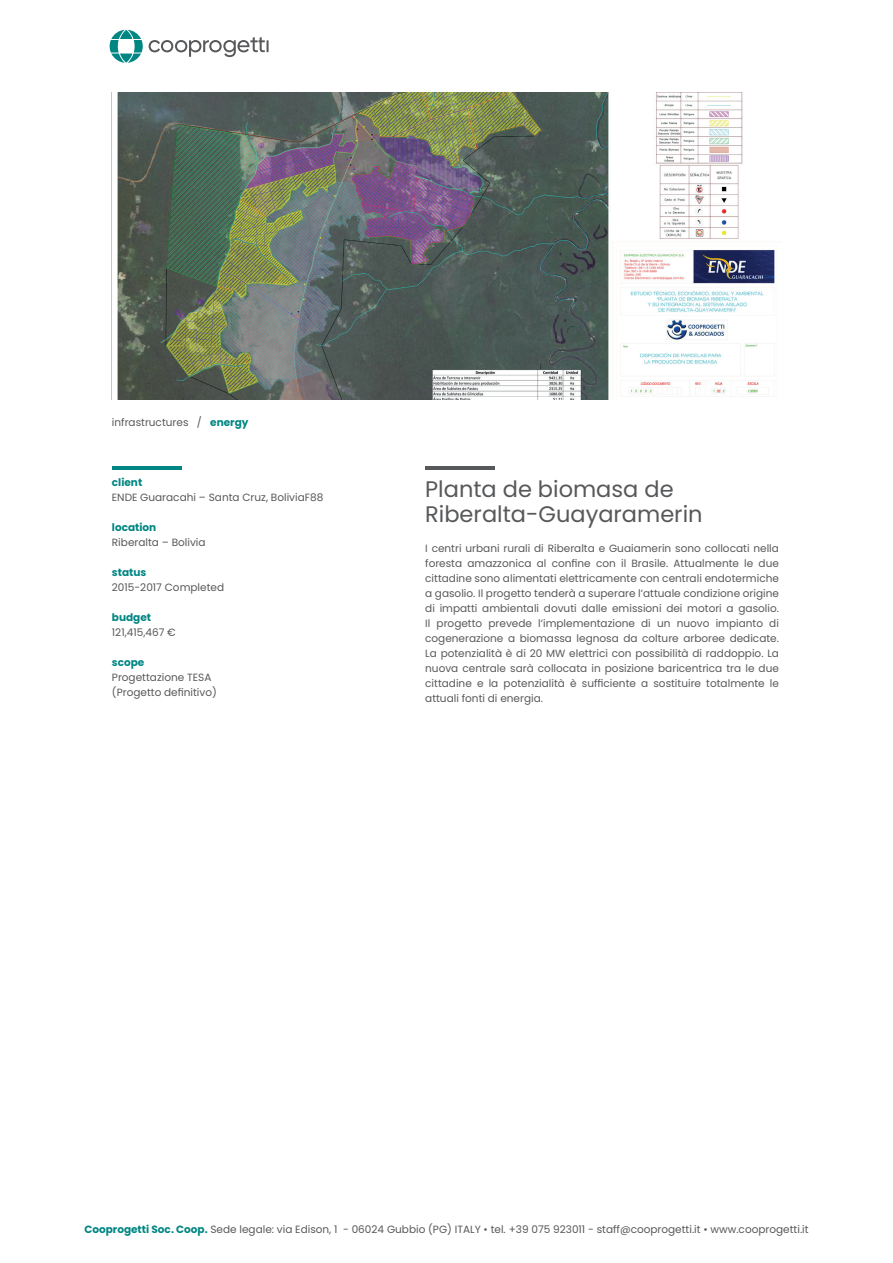
<style>
.page{position:relative;width:893px;height:1263px;background:#fff}
.page>*{position:absolute;margin:0;border:0;box-sizing:border-box;transform-origin:0 0}
.t1{font:22.5px/25.5px "Poppins";color:#57585a}
.t2{font:10.5px/15px "Poppins";color:#57585a}
.t3{font:700 10.5px "Poppins";color:#008683}
.s1{font-weight:700;color:#008683}
</style>
<div class="page">
<svg style="left:149px;top:37px;width:120px;height:20px"></svg>
<svg style="left:110px;top:30px;width:33px;height:33px"></svg>
<img style="left:117px;top:93px;width:658px;height:307px">
<hr style="left:425px;top:466px;width:70px;height:3px;background:#57585a">
<hr style="left:112px;top:466px;width:70px;height:3px;background:#008683">
<p class="t2" style="left:112px;top:415px;width:138px">infrastructures / <span class="s1">energy</span></p>
<p class="t3" style="left:112px;top:476px;width:32px">client</p>
<p class="t2" style="left:112px;top:490px;width:213px">ENDE Guaracahi – Santa Cruz, BoliviaF88</p>
<p class="t3" style="left:112px;top:521px;width:46px">location</p>
<p class="t2" style="left:112px;top:535px;width:95px">Riberalta – Bolivia</p>
<p class="t3" style="left:112px;top:566px;width:36px">status</p>
<p class="t2" style="left:112px;top:580px;width:114px">2015-2017 Completed</p>
<p class="t3" style="left:112px;top:611px;width:41px">budget</p>
<p class="t2" style="left:112px;top:625px;width:65px">121,415,467 €</p>
<p class="t3" style="left:112px;top:656px;width:34px">scope</p>
<p class="t2" style="left:112px;top:670px;width:106px">Progettazione TESA (Progetto definitivo)</p>
<h1 class="t1" style="left:425px;top:476px;width:279px">Planta de biomasa de<br>Riberalta-Guayaramerin</h1>
<p class="t2" style="left:425px;top:541px;width:355px;text-align:justify">I centri urbani rurali di Riberalta e Guaiamerin sono collocati nella foresta amazzonica al confine con il Brasile. Attualmente le due cittadine sono alimentati elettricamente con centrali endotermiche a gasolio. Il progetto tenderà a superare l’attuale condizione origine di impatti ambientali dovuti dalle emissioni dei motori a gasolio.<br>Il progetto prevede l’implementazione di un nuovo impianto di cogenerazione a biomassa legnosa da colture arboree dedicate.<br>La potenzialità è di 20 MW elettrici con possibilità di raddoppio. La nuova centrale sarà collocata in posizione baricentrica tra le due cittadine e la potenzialità è sufficiente a sostituire totalmente le attuali fonti di energia.</p>
<p class="t2" style="left:84px;top:1222px;width:726px"><span class="s1">Cooprogetti Soc. Coop.</span> Sede legale: via Edison, 1 - 06024 Gubbio (PG) ITALY • tel. +39 075 923011 - staff@cooprogetti.it • www.cooprogetti.it</p>
</div>
